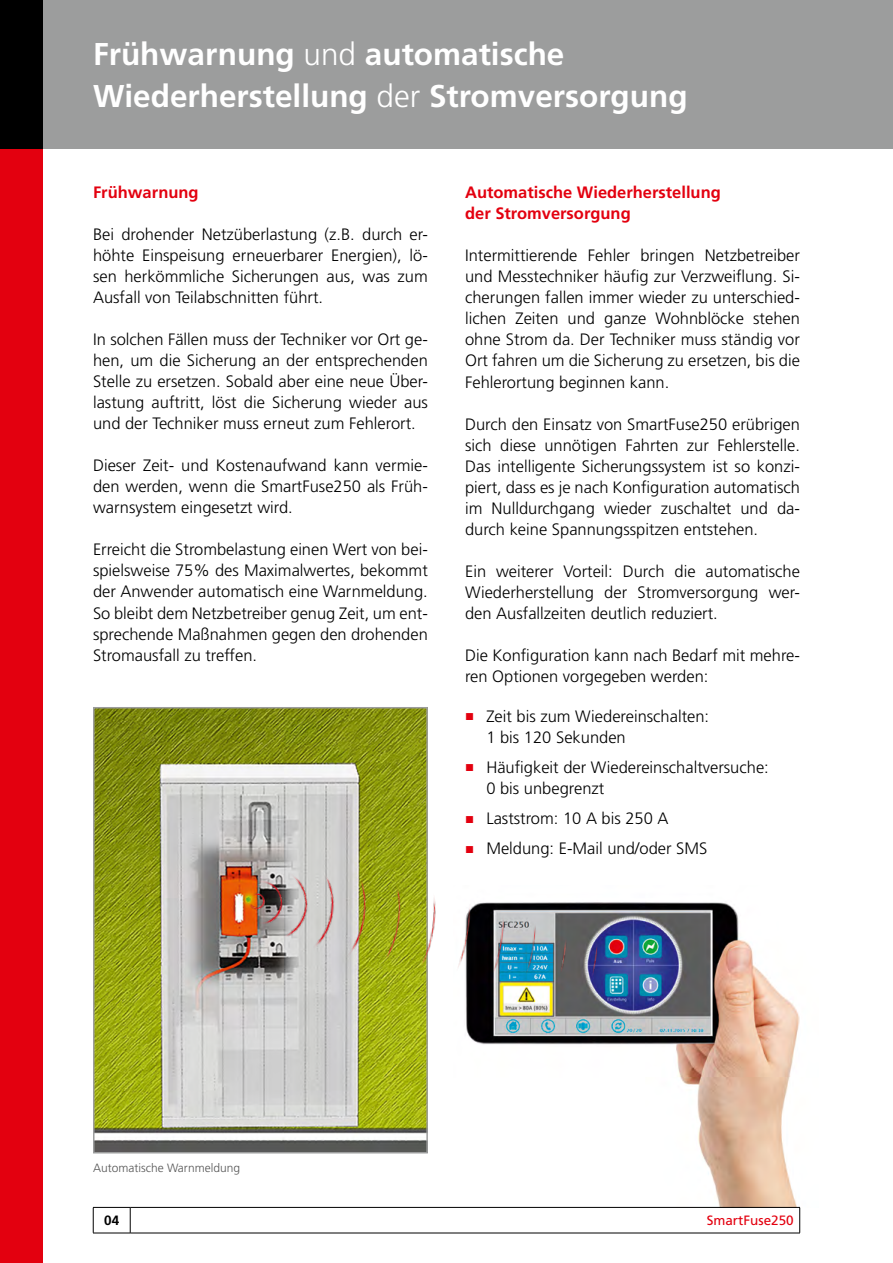
<style>
.page{position:relative;width:893px;height:1263px;background:#fff}
.page>*{position:absolute;margin:0;border:0;box-sizing:border-box;transform-origin:0 0}
.t1{font:700 31.5px/42px "Frutiger LT Std";color:#fff}
.t2{font:300 16.5px/21px "Frutiger LT Std";color:#000;text-align:justify}
.t3{font:700 16.5px/21px "Frutiger LT Std";color:#e3000f}
.t4{font:13.5px "Frutiger LT Std";color:#e3000f}
.t5{font:700 13.5px "Frutiger LT Std";color:#000}
.t6{font:300 12px "Frutiger LT Std";color:#565656}
.s1{font-weight:300}
.s2{font-family:"Arial";font-weight:400;font-size:15px;color:#e3000f}
</style>
<div class="page">
<div style="left:43px;top:0;width:850px;height:149px;background:#9c9d9d"></div>
<img style="left:453px;top:902px;width:347px;height:305px">
<div style="left:0;top:149px;width:43px;height:1114px;background:#e3000f"></div>
<div style="left:0;top:0;width:43px;height:149px;background:#000"></div>
<hr style="left:130px;top:1207px;width:670px;height:1px;background:#000">
<svg style="left:799px;top:1207px;width:1px;height:26px"></svg>
<hr style="left:130px;top:1233px;width:670px;height:1px;background:#000">
<hr style="left:93px;top:1207px;width:37px;height:1px;background:#000">
<svg style="left:93px;top:1207px;width:1px;height:26px"></svg>
<svg style="left:130px;top:1207px;width:1px;height:26px"></svg>
<hr style="left:93px;top:1233px;width:37px;height:1px;background:#000">
<img style="left:96px;top:710px;width:329px;height:440px">
<div style="left:93px;top:707px;width:335px;height:446px;border:2px solid #9c9d9d"></div>
<img style="left:219px;top:845px;width:404px;height:156px">
<h1 class="t1" style="left:93px;top:33px;width:596px">Frühwarnung <span class="s1">und</span> automatische<br>Wiederherstellung <span class="s1">der</span> Stromversorgung</h1>
<p class="t3" style="left:93px;top:182px;width:107px">Frühwarnung</p>
<p class="t2" style="left:93px;top:224px;width:336px">Bei drohender Netzüberlastung (z.B. durch er&shy;höhte Einspeisung erneuerbarer Energien), lö&shy;sen herkömmliche Sicherungen aus, was zum Ausfall von Teilabschnitten führt.</p>
<p class="t2" style="left:93px;top:329px;width:336px">In solchen Fällen muss der Techniker vor Ort ge&shy;hen, um die Sicherung an der entsprechenden Stelle zu ersetzen. Sobald aber eine neue Über&shy;lastung auftritt, löst die Sicherung wieder aus und der Techniker muss erneut zum Fehlerort.</p>
<p class="t2" style="left:93px;top:455px;width:336px">Dieser Zeit- und Kostenaufwand kann vermie&shy;den werden, wenn die SmartFuse250 als Früh&shy;warnsystem eingesetzt wird.</p>
<p class="t2" style="left:93px;top:539px;width:336px">Erreicht die Strombelastung einen Wert von bei&shy;spielsweise 75% des Maximalwertes, bekommt der Anwender automatisch eine Warnmeldung.<br>So bleibt dem Netzbetreiber genug Zeit, um ent&shy;sprechende Maßnahmen gegen den drohenden Stromausfall zu treffen.</p>
<p class="t3" style="left:465px;top:182px;width:257px">Automatische Wiederherstellung der Stromversorgung</p>
<p class="t2" style="left:465px;top:245px;width:336px">Intermittierende Fehler bringen Netzbetreiber und Messtechniker häufig zur Verzweiflung. Si&shy;cherungen fallen immer wieder zu unterschied&shy;lichen Zeiten und ganze Wohnblöcke stehen ohne Strom da. Der Techniker muss ständig vor Ort fahren um die Sicherung zu ersetzen, bis die Fehlerortung beginnen kann.</p>
<p class="t2" style="left:465px;top:413px;width:336px">Durch den Einsatz von SmartFuse250 erübrigen sich diese unnötigen Fahrten zur Fehlerstelle.<br>Das intelligente Sicherungssystem ist so konzi&shy;piert, dass es je nach Konfiguration automatisch im Nulldurchgang wieder zuschaltet und da&shy;durch keine Spannungsspitzen entstehen.</p>
<p class="t2" style="left:465px;top:561px;width:336px">Ein weiterer Vorteil: Durch die automatische Wiederherstellung der Stromversorgung wer&shy;den Ausfallzeiten deutlich reduziert.</p>
<p class="t2" style="left:465px;top:645px;width:336px">Die Konfiguration kann nach Bedarf mit mehre&shy;ren Optionen vorgegeben werden:</p>
<p class="t2" style="left:486px;top:706px;width:224px;text-indent:-21px"><span class="s2">■</span> Zeit bis zum Wiedereinschalten:<br>1 bis 120 Sekunden</p>
<p class="t2" style="left:486px;top:757px;width:284px;text-indent:-21px"><span class="s2">■</span> Häufigkeit der Wiedereinschaltversuche:<br>0 bis unbegrenzt</p>
<p class="t2" style="left:465px;top:808px;width:205px"><span class="s2">■</span> Laststrom: 10 A bis 250 A</p>
<p class="t2" style="left:465px;top:838px;width:244px"><span class="s2">■</span> Meldung: E-Mail und/oder SMS</p>
<p class="t6" style="left:93px;top:1161px;width:149px">Automatische Warnmeldung</p>
<p class="t5" style="left:104px;top:1212px;width:17px">04</p>
<p class="t4" style="left:707px;top:1212px;width:89px">SmartFuse250</p>
</div>
